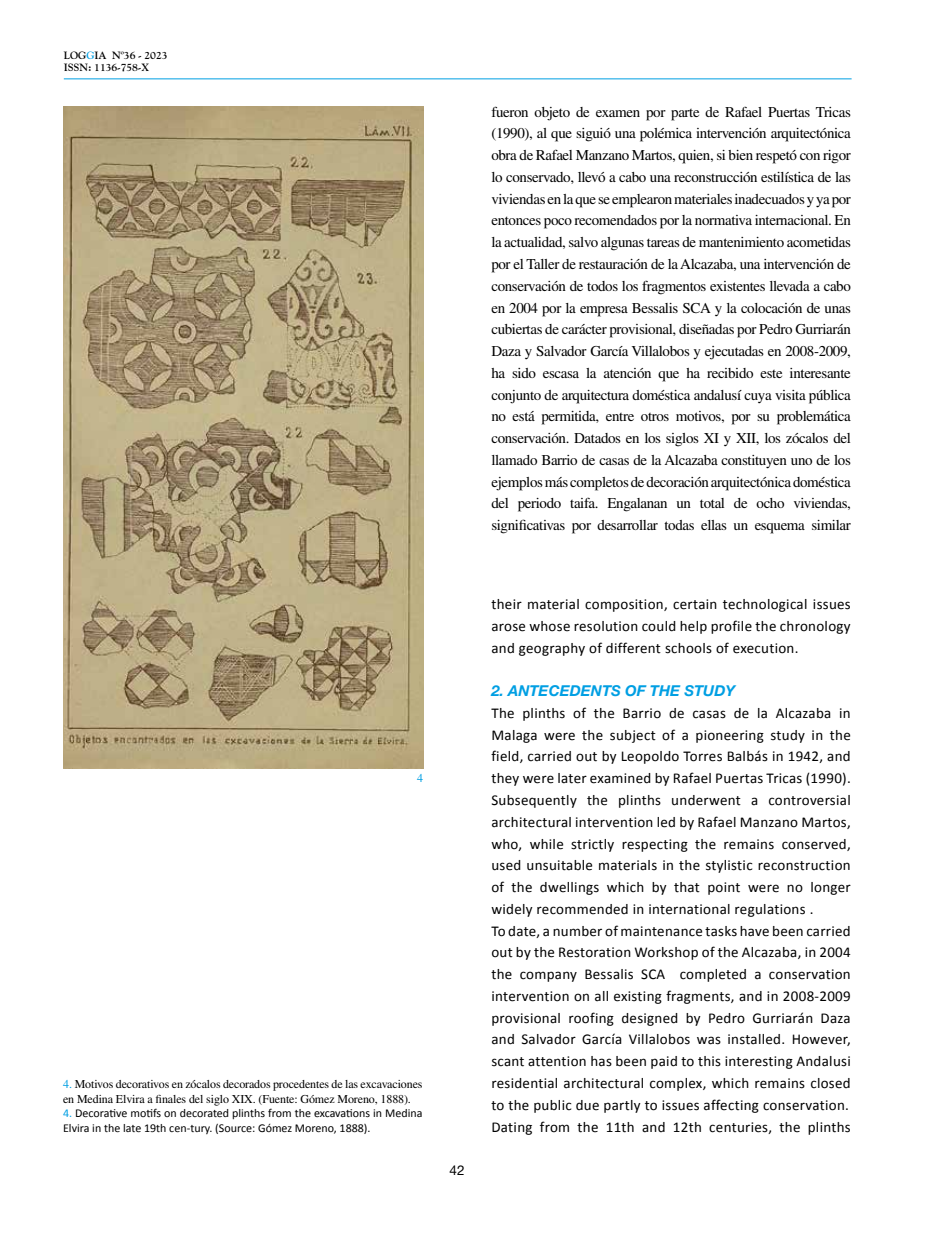
<style>
.page{position:relative;width:936px;height:1234px;background:#fff}
.page>*{position:absolute;margin:0;border:0;box-sizing:border-box;transform-origin:0 0}
.t1{font:15px/21.8px "Calibri";letter-spacing:.02em;color:#000;text-align:justify}
.t2{font:15px/21.8px "Times LT Std";letter-spacing:-.025em;color:#000;text-align:justify}
.t3{font:italic 700 15px "Helvetica Neue LT Std";color:#009fe3}
.t4{font:13.5px "Helvetica Neue LT Std";color:#000}
.t5{font:12px/15px "Times LT Std";letter-spacing:-.01em;color:#000}
.t6{font:12px/14.4px "Calibri";color:#000}
.t7{font:12px "Times LT Std";color:#009fe3}
.t8{font:700 10.5px/12.6px "Goudy Std";letter-spacing:-.01em;color:#000}
.s1{color:#009fe3}
</style>
<div class="page">
<hr style="left:64px;top:79px;width:787px;height:1px;background:#009fe3">
<img style="left:64px;top:106px;width:359px;height:662px">
<p class="t8" style="left:64px;top:49px;width:105px">LOG<span class="s1">G</span>IA Nº36 - 2023<br>ISSN: 1136-758-X</p>
<p class="t7" style="left:417px;top:771px;width:7px">4</p>
<p class="t5" style="left:63px;top:1076px;width:361px"><span class="s1">4.</span> Motivos decorativos en zócalos decorados procedentes de las excavaciones en Medina Elvira a finales del siglo XIX. (Fuente: Gómez Moreno, 1888).</p>
<p class="t6" style="left:63px;top:1105px;width:361px"><span class="s1">4.</span> Decorative motifs on decorated plinths from the excavations in Medina<br>Elvira in the late 19th cen-tury. (Source: Gómez Moreno, 1888).</p>
<p class="t4" style="left:449px;top:1161px;width:17px">42</p>
<p class="t2" style="left:491px;top:101px;width:361px">fueron objeto de examen por parte de Rafael Puertas Tricas (1990), al que siguió una polémica intervención arquitectónica obra de Rafael Manzano Martos, quien, si bien respetó con rigor lo conservado, llevó a cabo una reconstrucción estilística de las viviendas en la que se emplearon materiales inadecuados y ya por entonces poco recomendados por la normativa internacional. En la actualidad, salvo algunas tareas de mantenimiento acometidas por el Taller de restauración de la Alcazaba, una intervención de conservación de todos los fragmentos existentes llevada a cabo en 2004 por la empresa Bessalis SCA y la colocación de unas cubiertas de carácter provisional, diseñadas por Pedro Gurriarán Daza y Salvador García Villalobos y ejecutadas en 2008-2009, ha sido escasa la atención que ha recibido este interesante conjunto de arquitectura doméstica andalusí cuya visita pública no está permitida, entre otros motivos, por su problemática conservación. Datados en los siglos XI y XII, los zócalos del llamado Barrio de casas de la Alcazaba constituyen uno de los ejemplos más completos de decoración arquitectónica doméstica del periodo taifa. Engalanan un total de ocho viviendas, significativas por desarrollar todas ellas un esquema similar</p>
<p class="t1" style="left:491px;top:593px;width:361px">their material composition, certain technological issues arose whose resolution could help profile the chronology and geography of different schools of execution.</p>
<p class="t3" style="left:491px;top:681px;width:245px">2. ANTECEDENTS OF THE STUDY</p>
<p class="t1" style="left:491px;top:702px;width:361px;text-align:left">The plinths of the Barrio de casas de la Alcazaba in Malaga were the subject of a pioneering study in the field, carried out by Leopoldo Torres Balbás in 1942, and they were later examined by Rafael Puertas Tricas (1990).<br>Subsequently the plinths underwent a controversial architectural intervention led by Rafael Manzano Martos, who, while strictly respecting the remains conserved, used unsuitable materials in the stylistic reconstruction of the dwellings which by that point were no longer widely recommended in international regulations .<br>To date, a number of maintenance tasks have been carried out by the Restoration Workshop of the Alcazaba, in 2004 the company Bessalis SCA completed a conservation intervention on all existing fragments, and in 2008-2009 provisional roofing designed by Pedro Gurriarán Daza and Salvador García Villalobos was installed. However, scant attention has been paid to this interesting Andalusi residential architectural complex, which remains closed to the public due partly to issues affecting conservation.<br>Dating from the 11th and 12th centuries, the plinths</p>
</div>
